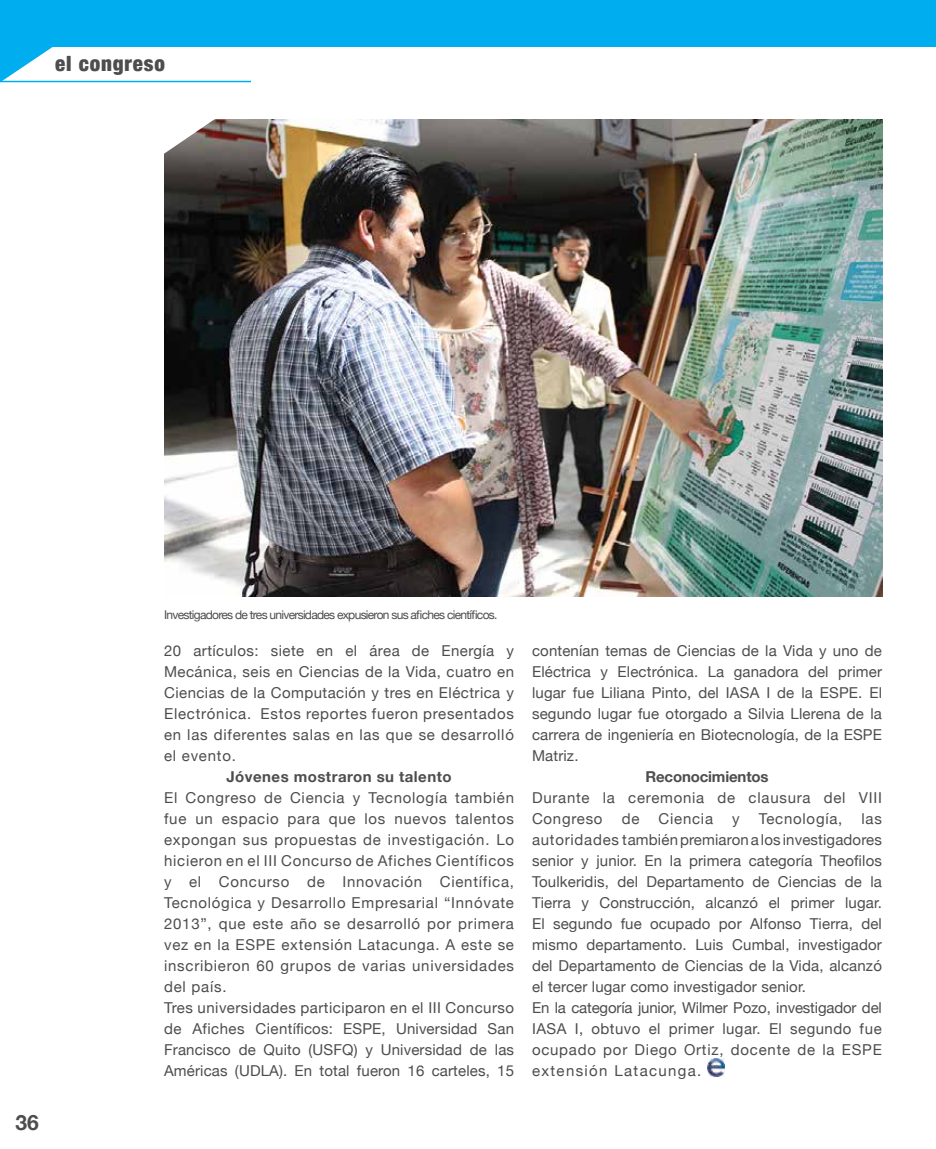
<style>
.page{position:relative;width:936px;height:1149px;background:#fff}
.page>*{position:absolute;margin:0;border:0;box-sizing:border-box;transform-origin:0 0}
.t1{font:900 condensed 21px "Helvetica Neue";letter-spacing:.04em;color:#4d4d4f}
.t2{font:700 21px "Helvetica Neue";color:#4d4d4f}
.t3{font:15px/21px "Helvetica Neue";letter-spacing:.05em;color:#4d4d4f}
.t4{font:15px/21px "Helvetica Neue";letter-spacing:.01em;color:#4d4d4f}
.t5{font:15px/21px "Helvetica Neue";letter-spacing:.03em;color:#4d4d4f;text-align:justify}
.t6{font:700 15px "Helvetica Neue";letter-spacing:.03em;color:#4d4d4f}
.t7{font:700 15px "Helvetica Neue";letter-spacing:-.01em;color:#4d4d4f}
.t8{font:12px "Helvetica Neue";letter-spacing:-.06em;color:#4d4d4f}
</style>
<div class="page">
<div style="left:0;top:0;width:935px;height:46px;background:#00aeef"></div>
<svg style="left:0;top:46px;width:56px;height:35px"></svg>
<hr style="left:0;top:81px;width:251px;height:1px;background:#00aeef">
<img style="left:164px;top:119px;width:718px;height:477px">
<img style="left:707px;top:1058px;width:17px;height:17px">
<svg style="left:164px;top:119px;width:54px;height:36px"></svg>
<h1 class="t1" style="left:55px;top:46px;width:111px">el congreso</h1>
<h1 class="t2" style="left:15px;top:1105px;width:25px">36</h1>
<p class="t8" style="left:164px;top:606px;width:335px">Investigadores de tres universidades expusieron sus afiches científicos.</p>
<p class="t5" style="left:164px;top:640px;width:351px">20 artículos: siete en el área de Energía y Mecánica, seis en Ciencias de la Vida, cuatro en Ciencias de la Computación y tres en Eléctrica y Electrónica. Estos reportes fueron presentados en las diferentes salas en las que se desarrolló el evento.</p>
<p class="t6" style="left:226px;top:764px;width:226px">Jóvenes mostraron su talento</p>
<p class="t3" style="left:164px;top:787px;width:351px">El Congreso de Ciencia y Tecnología también fue un espacio para que los nuevos talentos expongan sus propuestas de investigación. Lo hicieron en el III Concurso de Afiches Científicos y el Concurso de Innovación Científica, Tecnológica y Desarrollo Empresarial “Innóvate 2013”, que este año se desarrolló por primera vez en la ESPE extensión Latacunga. A este se inscribieron 60 grupos de varias universidades del país.<br>Tres universidades participaron en el III Concurso de Afiches Científicos: ESPE, Universidad San Francisco de Quito (USFQ) y Universidad de las Américas (UDLA). En total fueron 16 carteles, 15</p>
<p class="t5" style="left:532px;top:640px;width:351px">contenían temas de Ciencias de la Vida y uno de Eléctrica y Electrónica. La ganadora del primer lugar fue Liliana Pinto, del IASA I de la ESPE. El segundo lugar fue otorgado a Silvia Llerena de la carrera de ingeniería en Biotecnología, de la ESPE Matriz.</p>
<p class="t7" style="left:645px;top:764px;width:125px">Reconocimientos</p>
<p class="t3" style="left:532px;top:787px;width:351px">Durante la ceremonia de clausura del VIII<br>Congreso</p>
<p class="t5" style="left:621px;top:808px;width:19px">de</p>
<p class="t3" style="left:658px;top:808px;width:56px">Ciencia</p>
<p class="t5" style="left:732px;top:808px;width:9px">y</p>
<p class="t3" style="left:758px;top:808px;width:85px">Tecnología,</p>
<p class="t4" style="left:532px;top:808px;width:351px;text-indent:329px">las autoridades también premiaron a los investigadores senior y junior. En la primera categoría Theofilos Toulkeridis, del Departamento de Ciencias de la Tierra y Construcción, alcanzó el primer lugar.<br>El segundo fue ocupado por Alfonso Tierra, del mismo departamento. Luis Cumbal, investigador del Departamento de Ciencias de la Vida, alcanzó el tercer lugar como investigador senior.<br>En la categoría junior, Wilmer Pozo, investigador del IASA I, obtuvo el primer lugar. El segundo fue ocupado por Diego Ortiz, docente de la ESPE extensión Latacunga.</p>
</div>
